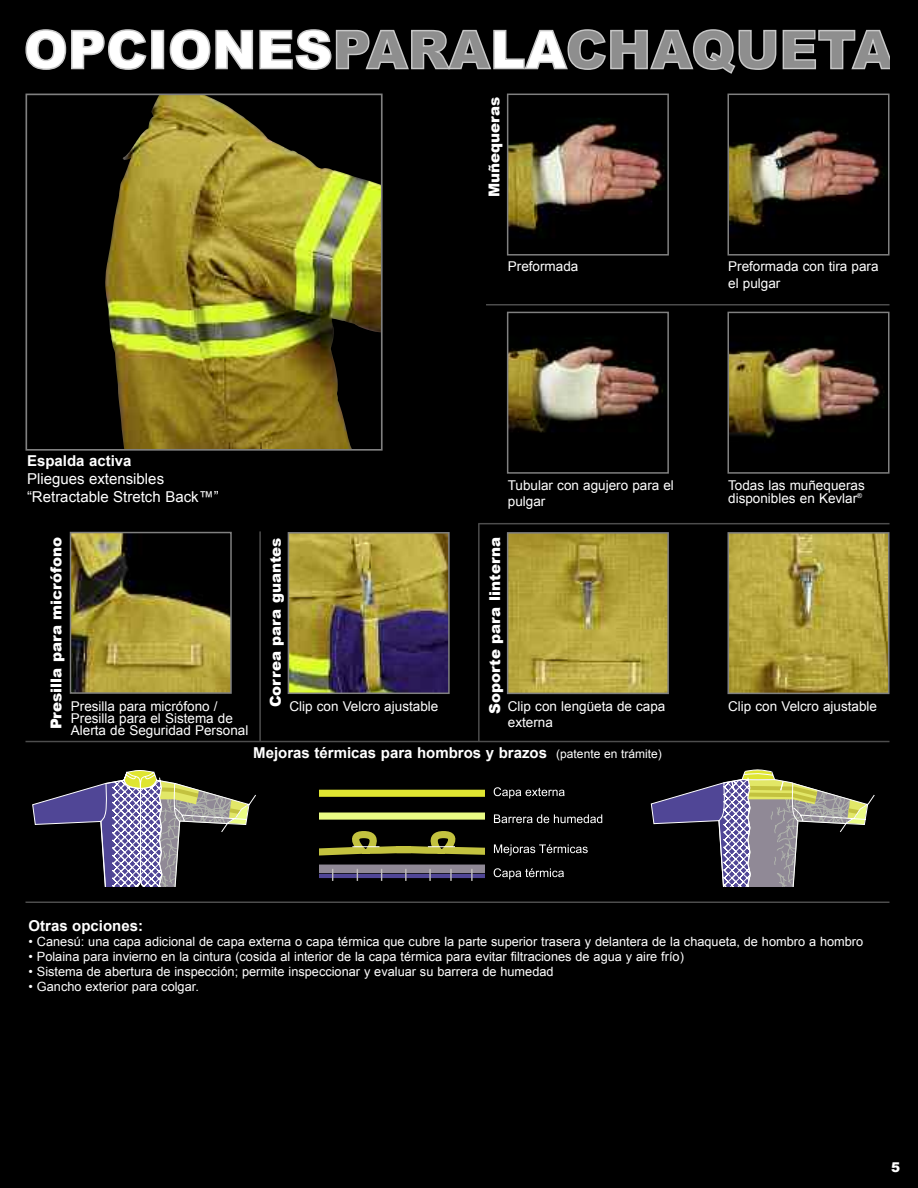
<style>
.page{position:relative;width:918px;height:1188px;background:#000}
.page>*{position:absolute;margin:0;border:0;box-sizing:border-box;transform-origin:0 0}
.t1{font:700 15px "Arial";color:#fff}
.t2{font:900 15px "Arial";color:#fff}
.t3{font:15px/18px "Arial";color:#fff}
.t4{font:13.5px/16.2px "Arial";color:#fff}
.t5{font:900 13.5px "Arial";color:#fff}
.t6{font:12.75px "Arial";color:#fff}
.s1{font-weight:400;font-size:12px}
</style>
<div class="page">
<svg style="left:25px;top:29px;width:122px;height:41px"></svg>
<div style="left:152px;top:31px;width:11px;height:38px;background:#fff"></div>
<div style="left:151px;top:30px;width:13px;height:39px;border:1px solid #c8c8c8"></div>
<svg style="left:169px;top:29px;width:721px;height:45px"></svg>
<img style="left:105px;top:97px;width:275px;height:351px">
<div style="left:25px;top:94px;width:358px;height:357px;border:2px solid #808080"></div>
<img style="left:510px;top:118px;width:155px;height:120px">
<div style="left:507px;top:94px;width:162px;height:162px;border:2px solid #808080"></div>
<img style="left:731px;top:129px;width:154px;height:103px">
<div style="left:728px;top:94px;width:162px;height:162px;border:2px solid #808080"></div>
<img style="left:510px;top:535px;width:156px;height:156px">
<div style="left:507px;top:532px;width:162px;height:162px;border:2px solid #808080"></div>
<img style="left:731px;top:535px;width:156px;height:156px">
<div style="left:728px;top:532px;width:162px;height:162px;border:2px solid #808080"></div>
<img style="left:510px;top:338px;width:153px;height:95px">
<div style="left:507px;top:312px;width:162px;height:162px;border:2px solid #808080"></div>
<img style="left:731px;top:344px;width:153px;height:95px">
<div style="left:728px;top:312px;width:162px;height:162px;border:2px solid #808080"></div>
<img style="left:291px;top:535px;width:156px;height:156px">
<div style="left:288px;top:532px;width:162px;height:162px;border:2px solid #808080"></div>
<img style="left:73px;top:535px;width:156px;height:156px">
<div style="left:70px;top:532px;width:162px;height:162px;border:2px solid #808080"></div>
<svg style="left:32px;top:770px;width:224px;height:117px"></svg>
<svg style="left:651px;top:770px;width:224px;height:117px"></svg>
<hr style="left:319px;top:874px;width:166px;height:4px;background:#504696">
<div style="left:319px;top:865px;width:166px;height:8px;background:#908996"></div>
<div style="left:319px;top:813px;width:166px;height:7px;background:#eafc85"></div>
<svg style="left:357px;top:869px;width:1px;height:12px"></svg>
<svg style="left:332px;top:869px;width:1px;height:12px"></svg>
<svg style="left:381px;top:869px;width:1px;height:12px"></svg>
<svg style="left:405px;top:869px;width:2px;height:12px"></svg>
<svg style="left:429px;top:869px;width:2px;height:12px"></svg>
<svg style="left:450px;top:869px;width:2px;height:12px"></svg>
<svg style="left:471px;top:869px;width:2px;height:12px"></svg>
<svg style="left:319px;top:831px;width:166px;height:25px"></svg>
<div style="left:319px;top:790px;width:166px;height:7px;background:#dfe531"></div>
<svg style="left:494px;top:787px;width:71px;height:11px"></svg>
<svg style="left:494px;top:814px;width:108px;height:9px"></svg>
<svg style="left:494px;top:844px;width:94px;height:12px"></svg>
<svg style="left:493px;top:868px;width:71px;height:12px"></svg>
<hr style="left:26px;top:741px;width:864px;height:1px;background:#4d4d4d">
<hr style="left:26px;top:902px;width:864px;height:1px;background:#4d4d4d">
<hr style="left:486px;top:304px;width:404px;height:2px;background:#4d4d4d">
<hr style="left:478px;top:523px;width:412px;height:1px;background:#4d4d4d">
<hr style="left:259px;top:531px;width:2px;height:211px;background:#4d4d4d">
<hr style="left:478px;top:524px;width:2px;height:218px;background:#4d4d4d">
<p class="t2" style="left:483px;top:197px;width:102px;rotate:-90deg">Muñequeras</p>
<p class="t4" style="left:508px;top:259px;width:72px">Preformada</p>
<p class="t4" style="left:728px;top:259px;width:152px">Preformada con tira para el pulgar</p>
<p class="t1" style="left:27px;top:453px;width:106px">Espalda activa</p>
<p class="t3" style="left:27px;top:470px;width:193px">Pliegues extensibles “Retractable Stretch Back™”</p>
<p class="t2" style="left:45px;top:729px;width:194px;rotate:-90deg">Presilla para micrófono</p>
<p class="t4" style="left:71px;top:700px;width:179px;line-height:12px">Presilla para micrófono /<br>Presilla para el Sistema de<br>Alerta de Seguridad Personal</p>
<p class="t2" style="left:264px;top:707px;width:171px;rotate:-90deg">Correa para guantes</p>
<p class="t4" style="left:289px;top:698px;width:150px">Clip con Velcro ajustable</p>
<p class="t4" style="left:508px;top:477px;width:168px">Tubular con agujero para el pulgar</p>
<p class="t4" style="left:728px;top:478px;width:138px;line-height:13.5px">Todas las muñequeras disponibles en Kevlar<sup>®</sup></p>
<p class="t2" style="left:484px;top:714px;width:178px;rotate:-90deg">Soporte para linterna</p>
<p class="t4" style="left:508px;top:698px;width:159px">Clip con lengüeta de capa externa</p>
<p class="t4" style="left:728px;top:698px;width:150px">Clip con Velcro ajustable</p>
<p class="t1" style="left:253px;top:744px;width:410px">Mejoras térmicas para hombros y brazos <span class="s1">(patente en trámite)</span></p>
<p class="t1" style="left:28px;top:918px;width:116px">Otras opciones:</p>
<p class="t6" style="left:28px;top:935px;width:836px">• Canesú: una capa adicional de capa externa o capa térmica que cubre la parte superior trasera y delantera de la chaqueta, de hombro a hombro</p>
<p class="t6" style="left:29px;top:950px;width:657px">• Polaina para invierno en la cintura (cosida al interior de la capa térmica para evitar filtraciones de agua y aire frío)</p>
<p class="t6" style="left:29px;top:965px;width:527px">• Sistema de abertura de inspección; permite inspeccionar y evaluar su barrera de humedad</p>
<p class="t6" style="left:29px;top:980px;width:172px">• Gancho exterior para colgar.</p>
<p class="t5" style="left:891px;top:1157px;width:11px">5</p>
</div>
